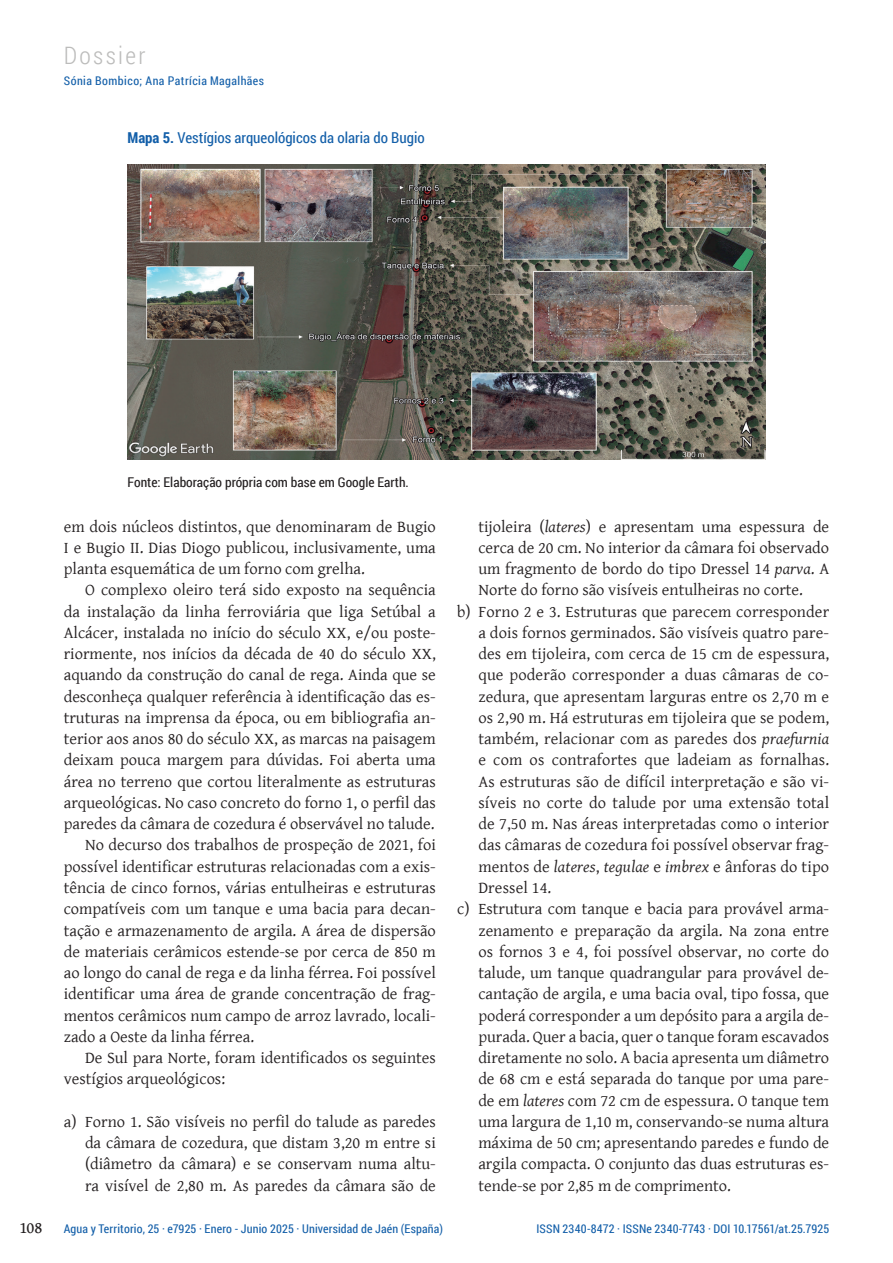
<style>
.page{position:relative;width:893px;height:1263px;background:#fff}
.page>*{position:absolute;margin:0;border:0;box-sizing:border-box;transform-origin:0 0}
.t1{font:300 24px "Roboto Condensed";letter-spacing:.1em;color:#bcbcbb}
.Article_-_P_-_Ident{font:16.5px/21.3px "Gentium Basic";color:#231f20;text-align:justify}
.Article-NL-MD{font:16.5px/21.3px "Gentium Basic";letter-spacing:.005em;color:#231f20;text-align:justify}
.Article-NL-F{font:16.5px/21.3px "Gentium Basic";color:#231f20;text-align:justify}
.t2{font:16.5px "Gentium Book Basic";color:#231f20}
.Picture_-_Caption__Article{font:15px "Roboto Condensed";color:#135fa9}
.Picture_-_Caption_Src__Article{font:13.5px "Roboto Condensed";color:#231f20}
.t3{font:12px "Roboto Condensed";letter-spacing:.015em;color:#135fa9}
.t4{font:12px "Roboto Condensed";letter-spacing:.035em;color:#135fa9}
.s1{font-weight:700}
.s2{font-style:italic}
</style>
<div class="page">
<img style="left:128px;top:164px;width:637px;height:295px">
<h1 class="t1" style="left:64px;top:39px;width:83px">Dossier</h1>
<p class="t4" style="left:64px;top:72px;width:202px">Sónia Bombico; Ana Patrícia Magalhães</p>
<p class="Picture_-_Caption__Article" style="left:128px;top:128px;width:299px"><span class="s1">Mapa 5.</span> Vestígios arqueológicos da olaria do Bugio</p>
<p class="Picture_-_Caption_Src__Article" style="left:128px;top:472px;width:283px">Fonte: Elaboração própria com base em Google Earth.</p>
<p class="Article_-_P_-_Ident" style="left:64px;top:515px;width:374px">em dois núcleos distintos, que denominaram de Bugio I e Bugio II. Dias Diogo publicou, inclusivamente, uma planta esquemática de um forno com grelha.</p>
<p class="Article_-_P_-_Ident" style="left:64px;top:579px;width:374px;text-indent:21px">O complexo oleiro terá sido exposto na sequência da instalação da linha ferroviária que liga Setúbal a Alcácer, instalada no início do século XX, e/ou poste&shy;riormente, nos inícios da década de 40 do século XX, aquando da construção do canal de rega. Ainda que se desconheça qualquer referência à identificação das es&shy;truturas na imprensa da época, ou em bibliografia an&shy;terior aos anos 80 do século XX, as marcas na paisagem deixam pouca margem para dúvidas. Foi aberta uma área no terreno que cortou literalmente as estruturas arqueológicas. No caso concreto do forno 1, o perfil das paredes da câmara de cozedura é observável no talude.</p>
<p class="Article_-_P_-_Ident" style="left:64px;top:834px;width:374px;text-indent:21px">No decurso dos trabalhos de prospeção de 2021, foi possível identificar estruturas relacionadas com a exis&shy;tência de cinco fornos, várias entulheiras e estruturas compatíveis com um tanque e uma bacia para decan&shy;tação e armazenamento de argila. A área de dispersão de materiais cerâmicos estende-se por cerca de 850 m ao longo do canal de rega e da linha férrea. Foi possível identificar uma área de grande concentração de frag&shy;mentos cerâmicos num campo de arroz lavrado, locali&shy;zado a Oeste da linha férrea.</p>
<p class="Article_-_P_-_Ident" style="left:64px;top:1047px;width:374px;text-indent:21px">De Sul para Norte, foram identificados os seguintes vestígios arqueológicos:</p>
<p class="Article-NL-F" style="left:85px;top:1110px;width:352px;text-indent:-21px">a) Forno 1. São visíveis no perfil do talude as paredes da câmara de cozedura, que distam 3,20 m entre si (diâmetro da câmara) e se conservam numa altu&shy;ra visível de 2,80 m. As paredes da câmara são de</p>
<p class="Article-NL-F" style="left:478px;top:515px;width:352px">tijoleira (<span class="s2">lateres</span>) e apresentam uma espessura de cerca de 20 cm. No interior da câmara foi observado um fragmento de bordo do tipo Dressel 14 <span class="s2">parva</span>. A Norte do forno são visíveis entulheiras no corte.</p>
<p class="Article-NL-MD" style="left:478px;top:600px;width:352px;text-indent:-21px">b) Forno 2 e 3. Estruturas que parecem corresponder a dois fornos germinados. São visíveis quatro pare&shy;des em tijoleira, com cerca de 15 cm de espessura, que poderão corresponder a duas câmaras de co&shy;zedura, que apresentam larguras entre os 2,70 m e os 2,90 m. Há estruturas em tijoleira que se podem, também, relacionar com as paredes dos <span class="s2">praefurnia </span>e com os contrafortes que ladeiam as fornalhas.<br>As estruturas são de difícil interpretação e são vi&shy;síveis no corte do talude por uma extensão total de 7,50 m. Nas áreas interpretadas como o interior das câmaras de cozedura foi possível observar frag&shy;mentos de <span class="s2">lateres</span>, <span class="s2">tegulae</span> e <span class="s2">imbrex</span> e ânforas do tipo Dressel 14.</p>
<p class="Article-NL-MD" style="left:478px;top:898px;width:352px;text-indent:-21px">c) Estrutura com tanque e bacia para provável arma&shy;zenamento e preparação da argila. Na zona entre os fornos 3 e 4, foi possível observar, no corte do talude, um tanque quadrangular para provável de&shy;cantação de argila, e uma bacia oval, tipo fossa, que poderá corresponder a um depósito para a argila de&shy;purada. Quer a bacia, quer o tanque foram escavados diretamente no solo. A bacia apresenta um diâmetro de 68 cm e está separada do tanque por uma pare&shy;de em <span class="s2">lateres</span> com 72 cm de espessura. O tanque tem uma largura de 1,10 m, conservando-se numa altura máxima de 50 cm; apresentando paredes e fundo de argila compacta. O conjunto das duas estruturas es&shy;tende-se por 2,85 m de comprimento.</p>
<p class="t2" style="left:19px;top:1215px;width:25px">108</p>
<p class="t3" style="left:64px;top:1220px;width:381px">Agua y Territorio, 25 · e7925 · Enero - Junio 2025 · Universidad de Jaén (España)</p>
<p class="t3" style="left:536px;top:1220px;width:294px">ISSN 2340-8472 · ISSNe 2340-7743 · DOI 10.17561/at.25.7925</p>
</div>
